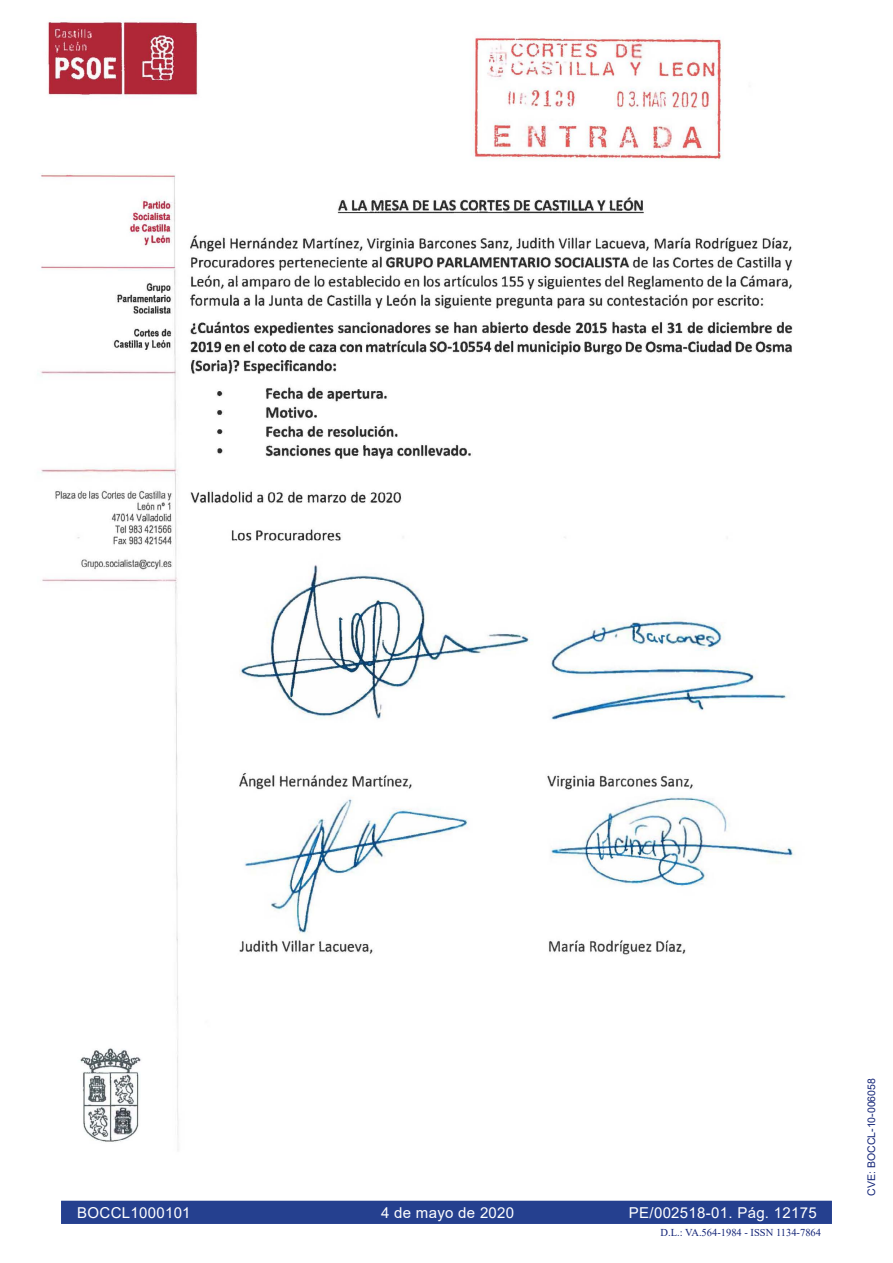
<style>
.page{position:relative;width:893px;height:1263px;background:#fff}
.page>*{position:absolute;margin:0;border:0;box-sizing:border-box;transform-origin:0 0}
.E_CVE{font:15px "Arial";letter-spacing:.02em;color:#fff}
.t1{font:10.5px "Times New Roman";color:#132477}
.t2{font:10.5px "Arial";color:#132477}
</style>
<div class="page">
<div style="left:60px;top:1200px;width:773px;height:25px;background:#25408f"></div>
<div style="left:60px;top:1199px;width:773px;height:26px;border:2px solid #fff"></div>
<img style="left:37px;top:21px;width:796px;height:1179px">
<p class="E_CVE" style="left:77px;top:1202px;width:115px">BOCCL1000101</p>
<p class="E_CVE" style="left:381px;top:1202px;width:135px">4 de mayo de 2020</p>
<p class="E_CVE" style="left:629px;top:1202px;width:189px">PE/002518-01. Pág. 12175</p>
<p class="t1" style="left:661px;top:1225px;width:162px">D.L.: VA.564-1984 - ISSN 1134-7864</p>
<p class="t2" style="left:864px;top:1195px;width:119px;rotate:-90deg">CVE: BOCCL-10-006058</p>
</div>
